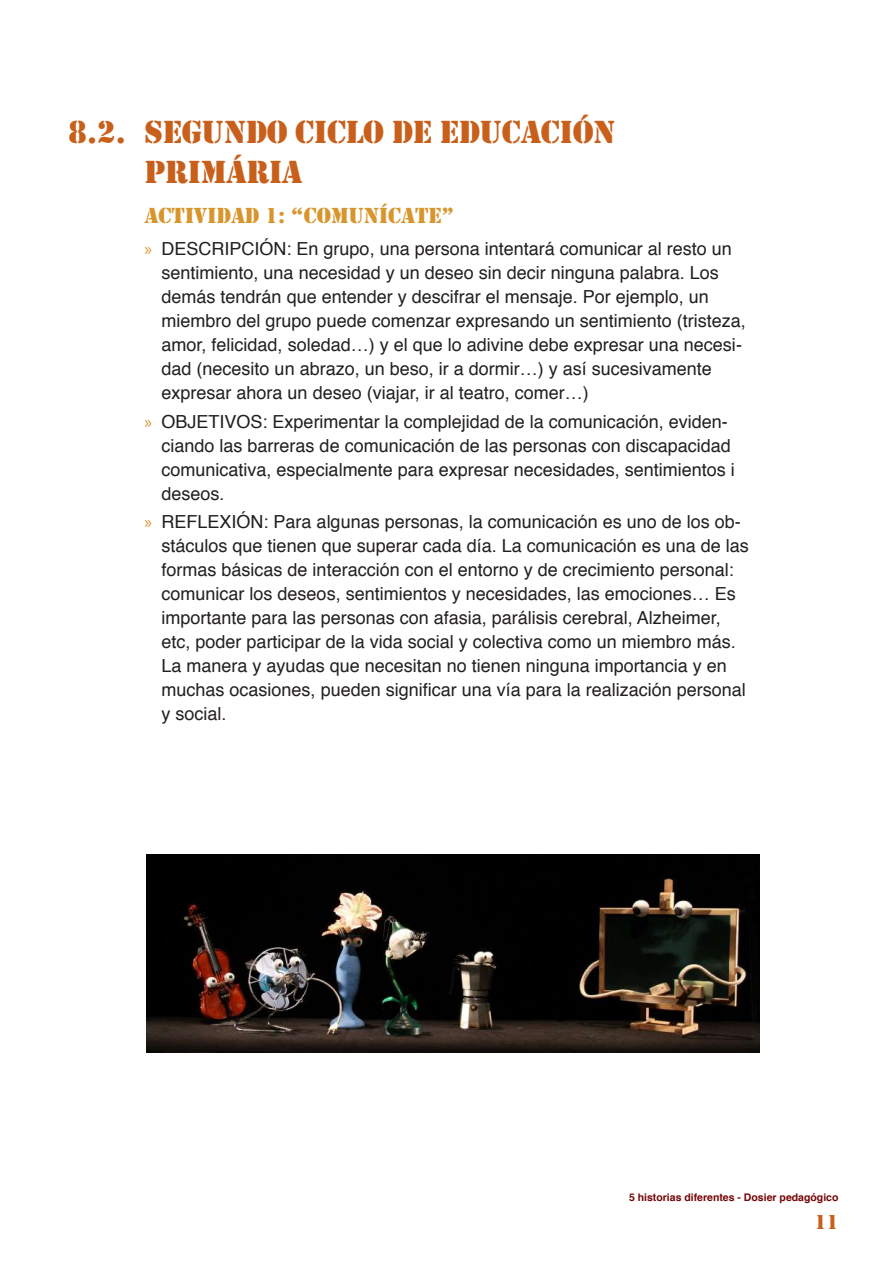
<style>
.page{position:relative;width:893px;height:1263px;background:#fff}
.page>*{position:absolute;margin:0;border:0;box-sizing:border-box;transform-origin:0 0}
.t1{font:33px/39.6px "Stencil";letter-spacing:-.01em;color:#c8601c}
.t2{font:22.5px "Stencil";color:#d7952c}
.t3{font:21px "Stencil";color:#c8601c}
.t4{font:18px/24px "Helvetica";color:#231f20}
.t5{font:700 10.5px "Helvetica";color:#760405}
.s1{font-family:"Myriad Pro";color:#d7952c}
</style>
<div class="page">
<img style="left:147px;top:855px;width:612px;height:198px">
<h1 class="t1" style="left:145px;top:113px;width:472px;text-indent:-77px">8.2. SEGUNDO CICLO DE EDUCACIÓN<br>PRIMÁRIA</h1>
<p class="t2" style="left:145px;top:202px;width:14px">ACTI</p>
<p class="t2" style="left:194px;top:202px;width:28px">VIDAD</p>
<p class="t2" style="left:265px;top:202px;width:98px">1: “COMUNÍCATE</p>
<p class="t2" style="left:442px;top:202px;width:14px">”</p>
<p class="t4" style="left:162px;top:238px;width:586px;text-indent:-17px"><span class="s1">»</span> DESCRIPCIÓN: En grupo, una persona intentará comunicar al resto un sentimiento, una necesidad y un deseo sin decir ninguna palabra. Los demás tendrán que entender y descifrar el mensaje. Por ejemplo, un miembro del grupo puede comenzar expresando un sentimiento (tristeza, amor, felicidad, soledad…) y el que lo adivine debe expresar una necesi&shy;dad (necesito un abrazo, un beso, ir a dormir…) y así sucesivamente expresar ahora un deseo (viajar, ir al teatro, comer…)</p>
<p class="t4" style="left:162px;top:410px;width:575px;text-indent:-17px"><span class="s1">»</span> OBJETIVOS: Experimentar la complejidad de la comunicación, eviden&shy;ciando las barreras de comunicación de las personas con discapacidad comunicativa, especialmente para expresar necesidades, sentimientos i deseos.</p>
<p class="t4" style="left:162px;top:510px;width:589px;text-indent:-17px"><span class="s1">»</span> REFLEXIÓN: Para algunas personas, la comunicación es uno de los ob&shy;stáculos que tienen que superar cada día. La comunicación es una de las formas básicas de interacción con el entorno y de crecimiento personal: comunicar los deseos, sentimientos y necesidades, las emociones… Es importante para las personas con afasia, parálisis cerebral, Alzheimer, etc, poder participar de la vida social y colectiva como un miembro más.<br>La manera y ayudas que necesitan no tienen ninguna importancia y en muchas ocasiones, pueden significar una vía para la realización personal y social.</p>
<p class="t5" style="left:629px;top:1188px;width:211px">5 historias diferentes - Dosier pedagógico</p>
<p class="t3" style="left:814px;top:1210px;width:26px">11</p>
</div>
